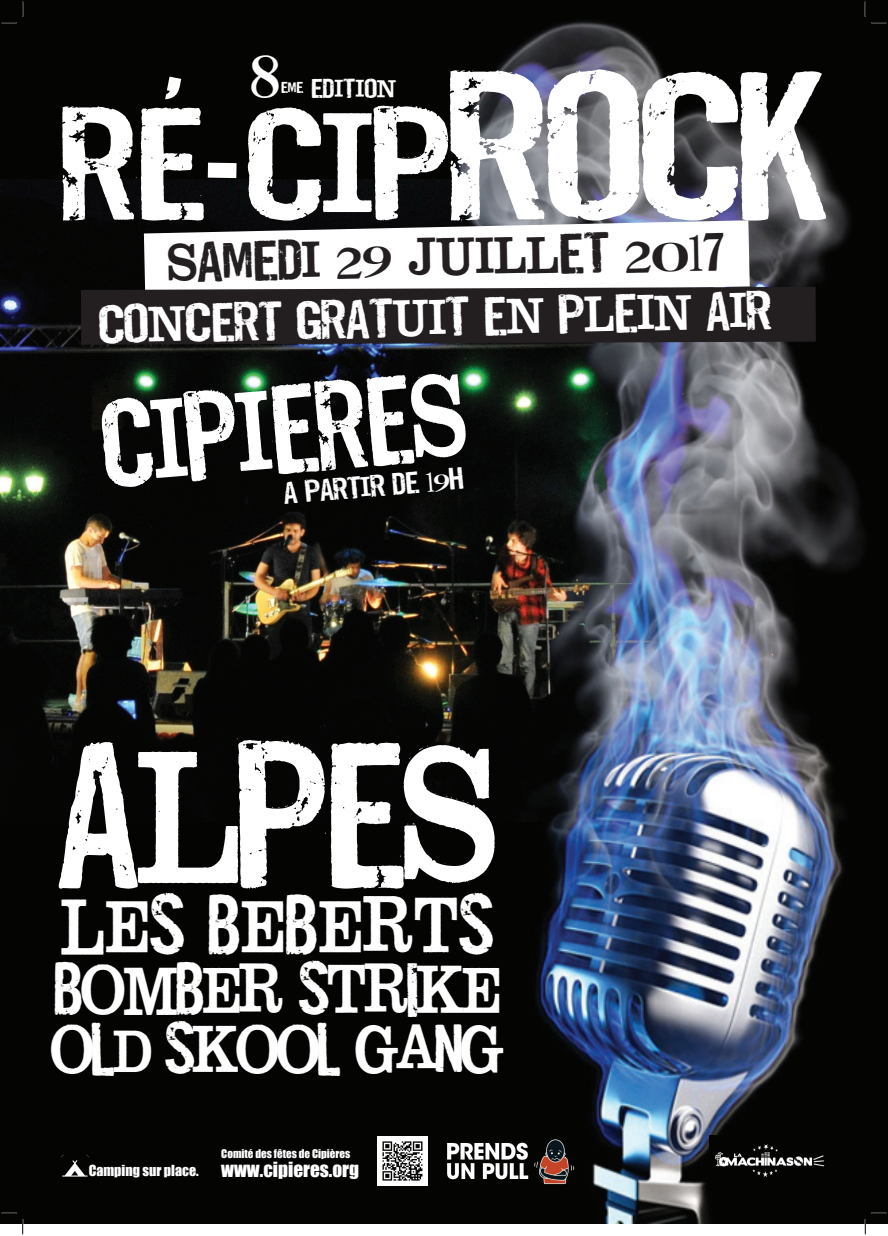
<style>
.page{position:relative;width:888px;height:1236px;background:#fff}
.page>*{position:absolute;margin:0;border:0;box-sizing:border-box;transform-origin:0 0}
.t1{font:112.7px "jailb Ir D Jen NA";color:#fff;scale:.9 1}
.t2{font:87.1px "jailb Ir D Jen NA";color:#fff}
.t3{font:68.8px "jailb Ir D Jen NA";color:#fff;scale:.83 1}
.t4{font:47.4px "jailb Ir D Jen NA";letter-spacing:.04em;color:#fff;scale:.9 1}
.t5{font:41.7px "jailb Ir D Jen NA";letter-spacing:-.03em;color:#fff;scale:.9 1}
.t6{font:40.7px "jailb Ir D Jen NA";letter-spacing:.28em;color:#fff;scale:.9 1}
.t7{font:37.6px "jailb Ir D Jen NA";color:#fff}
.t8{font:31px "jailb Ir D Jen NA";color:#231f20}
.t9{font:30px "jailb Ir D Jen NA";color:#fff;scale:.96 1}
.t10{font:19.2px "Impact";color:#fff}
.t11{font:16.8px "jailb Ir D Jen NA";color:#fff}
.t12{font:14.8px "jailb Ir D Jen NA";color:#fff}
.t13{font:14px "Impact";color:#fff}
.t14{font:11px "Impact";color:#fff}
.s1{font-size:114.7px}
</style>
<div class="page">
<img style="left:0;top:0;width:887px;height:1224px">
<img style="left:0;top:179px;width:793px;height:643px">
<img style="left:62px;top:1155px;width:26px;height:25px">
<svg style="left:144px;top:220px;width:605px;height:67px"></svg>
<div style="left:81px;top:287px;width:734px;height:58px;background:#231f20"></div>
<img style="left:441px;top:1136px;width:136px;height:49px">
<img style="left:709px;top:1136px;width:120px;height:54px">
<img style="left:378px;top:1136px;width:49px;height:49px">
<svg style="left:871px;top:22px;width:15px;height:2px"></svg>
<svg style="left:871px;top:1213px;width:15px;height:1px"></svg>
<svg style="left:2px;top:2px;width:22px;height:22px"></svg>
<svg style="left:2px;top:1213px;width:22px;height:21px"></svg>
<svg style="left:864px;top:2px;width:1px;height:15px"></svg>
<svg style="left:864px;top:1219px;width:1px;height:15px"></svg>
<svg style="left:314px;top:372px;width:153px;height:99px;background:#060807"></svg>
<svg style="left:165px;top:77px;width:16px;height:24px"></svg>
<svg style="left:208px;top:163px;width:28px;height:15px"></svg>
<p class="t7" style="left:251px;top:63px;width:30px">8</p>
<h2 class="t2" style="left:62px;top:140px;width:767px">RE CIP<span class="s1">ROCK</span></h2>
<p class="t12" style="left:281px;top:84px;width:117px"><sup>EME</sup> EDITION</p>
<p class="t8" style="left:168px;top:253px;width:558px;rotate:-1deg">SAMEDI 29 JUILLET 2017</p>
<p class="t9" style="left:99px;top:315px;width:268px;rotate:-1deg">CON CERT GRATU</p>
<p class="t9" style="left:429px;top:308px;width:368px;rotate:-1deg">IT EN PL EIN AIR</p>
<h3 class="t3" style="left:101px;top:425px;width:62px;rotate:-5deg">CIPIE</h3>
<p class="t11" style="left:283px;top:489px;width:181px;rotate:-5deg">A PARTIR DE 19H</p>
<h1 class="t1" style="left:59px;top:784px;width:488px">ALPES</h1>
<h3 class="t4" style="left:61px;top:913px;width:482px">LES BEBERTS</h3>
<h3 class="t5" style="left:55px;top:978px;width:488px">BOMBER STRIKE</h3>
<h3 class="t6" style="left:51px;top:1038px;width:491px">OLD SKOOL GANG</h3>
<p class="t13" style="left:89px;top:1159px;width:111px">Camping sur place.</p>
<p class="t14" style="left:221px;top:1145px;width:130px">Comité des fêtes de Cipières</p>
<p class="t10" style="left:221px;top:1154px;width:139px">www.cipieres.org</p>
</div>
